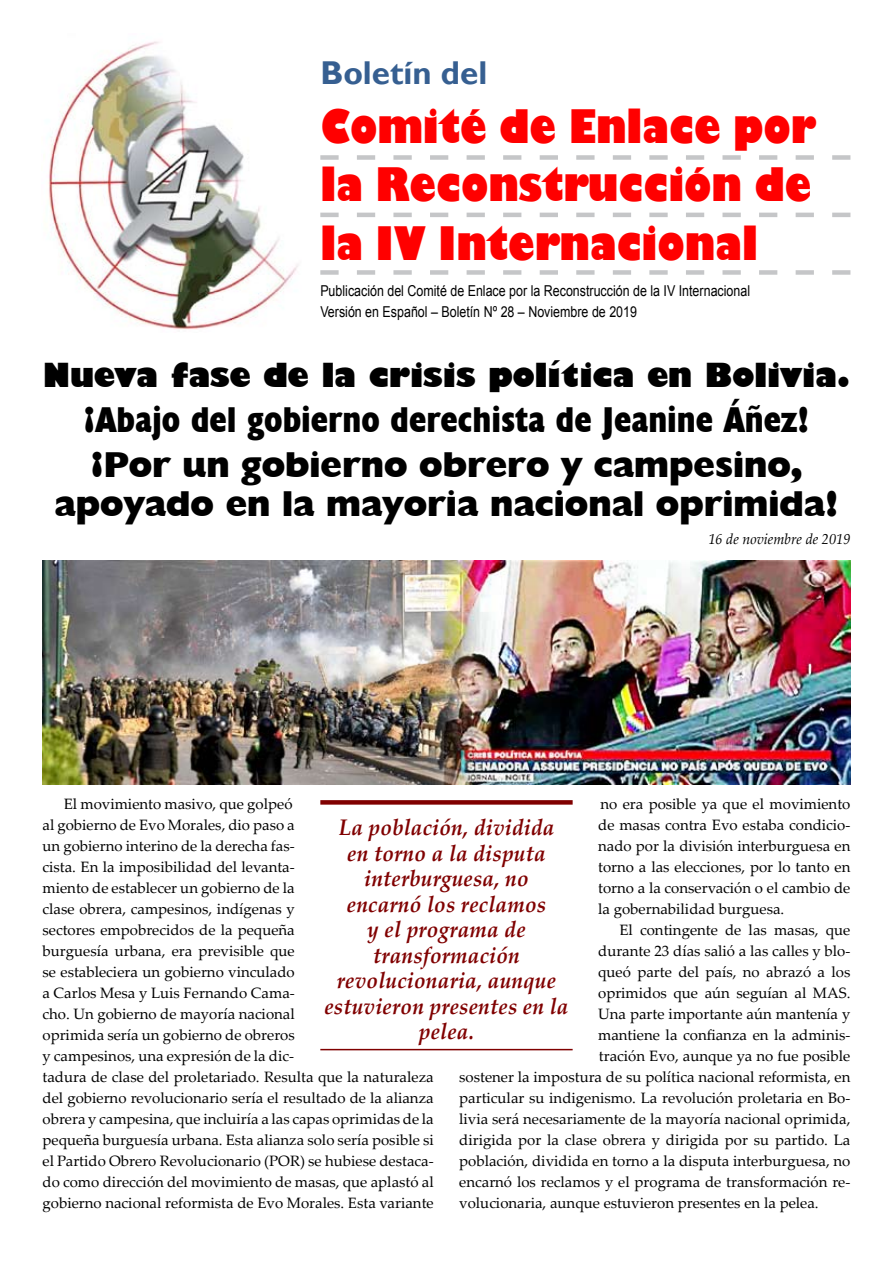
<style>
.page{position:relative;width:893px;height:1263px;background:#fff}
.page>*{position:absolute;margin:0;border:0;box-sizing:border-box;transform-origin:0 0}
.t1{font:800 45px/58.5px "Gill Sans";letter-spacing:-.005em;color:#f00;text-align:justify;scale:.85 1}
.t2{font:800 36px/39px "Humanist 521 BT";color:#000;text-align:center}
.t3{font:700 condensed 36px "Humanist 521 BT Xtra";color:#000}
.t4{font:800 33px "Humanist 521 BT";color:#000;scale:.96 1}
.t5{font:700 33px "Gill Sans";color:#365f91}
.t6{font:italic 700 22.5px/25.5px "Palatino Linotype";letter-spacing:.01em;color:#800000;text-align:center;scale:.93 1}
.t7{font:15px/21px "Palatino Linotype";color:#000}
.t8{font:15px/21px "Arial";color:#000;scale:.83 1}
.t9{font:italic 15px "Palatino Linotype";color:#000;scale:.95 1}
</style>
<div class="page">
<img style="left:43px;top:560px;width:807px;height:224px">
<div style="left:320px;top:800px;width:253px;height:5px;background:#800000"></div>
<hr style="left:320px;top:1049px;width:253px;height:1px;background:#800000">
<img style="left:49px;top:41px;width:249px;height:288px">
<svg style="left:320px;top:155px;width:530px;height:5px"></svg>
<svg style="left:320px;top:213px;width:530px;height:4px"></svg>
<svg style="left:320px;top:270px;width:530px;height:5px"></svg>
<h3 class="t5" style="left:320px;top:53px;width:168px">Boletín del</h3>
<h1 class="t1" style="left:320px;top:100px;width:585px">Comité de Enlace por la Reconstrucción de la IV Internacional</h1>
<p class="t8" style="left:320px;top:280px;width:519px">Publicación del Comité de Enlace por la Reconstrucción de la IV Internacional<br>Versión en Español – Boletín Nº 28 – Noviembre de 2019</p>
<h3 class="t4" style="left:43px;top:354px;width:842px">Nueva fase de la crisis política en Bolivia.</h3>
<h2 class="t3" style="left:84px;top:397px;width:727px">¡Abajo del gobierno derechista de Jeanine Áñez!</h2>
<h2 class="t2" style="left:54px;top:444px;width:786px">¡Por un gobierno obrero y campesino, apoyado en la mayoria nacional oprimida!</h2>
<p class="t9" style="left:708px;top:528px;width:151px">16 de noviembre de 2019</p>
<p class="t7" style="left:43px;top:793px;width:393px;text-indent:21px">El movimiento masivo, que golpeó<br>al gobierno de Evo Morales, dio paso a<br>un gobierno interino de la derecha fas-<br>cista. En la imposibilidad del levanta-<br>miento de establecer un gobierno de la<br>clase obrera, campesinos, indígenas y<br>sectores empobrecidos de la pequeña<br>burguesía urbana, era previsible que<br>se estableciera un gobierno vinculado<br>a Carlos Mesa y Luis Fernando Cama-<br>cho. Un gobierno de mayoría nacional<br>oprimida sería un gobierno de obreros<br>y campesinos, una expresión de la dic-<br>tadura de clase del proletariado. Resulta que la naturaleza del gobierno revolucionario sería el resultado de la alianza obrera y campesina, que incluiría a las capas oprimidas de la pequeña burguesía urbana. Esta alianza solo sería posible si el Partido Obrero Revolucionario (POR) se hubiese destaca&shy;do como dirección del movimiento de masas, que aplastó al gobierno nacional reformista de Evo Morales. Esta variante</p>
<p class="t7" style="left:598px;top:793px;width:254px;text-align:justify">no era posible ya que el movimiento de masas contra Evo estaba condicio&shy;nado por la división interburguesa en torno a las elecciones, por lo tanto en torno a la conservación o el cambio de la gobernabilidad burguesa.</p>
<h3 class="t6" style="left:324px;top:814px;width:264px">La población, dividida<br>en torno a la disputa interburguesa, no encarnó los reclamos<br>y el programa de transformación revolucionaria, aunque estuvieron presentes en la pelea.</h3>
<p class="t7" style="left:619px;top:919px;width:233px">El contingente de las masas, que</p>
<p class="t7" style="left:598px;top:940px;width:254px">durante 23 días salió a las calles y blo-</p>
<p class="t7" style="left:598px;top:961px;width:254px">queó parte del país, no abrazó a los</p>
<p class="t7" style="left:598px;top:982px;width:254px">oprimidos que aún seguían al MAS.</p>
<p class="t7" style="left:598px;top:1003px;width:254px">Una parte importante aún mantenía y</p>
<p class="t7" style="left:598px;top:1024px;width:254px">mantiene la confianza en la adminis-</p>
<p class="t7" style="left:599px;top:1045px;width:253px">tración Evo, aunque ya no fue posible</p>
<p class="t7" style="left:459px;top:1066px;width:393px">sostener la impostura de su política nacional reformista, en</p>
<p class="t7" style="left:459px;top:1087px;width:393px">particular su indigenismo. La revolución proletaria en Bo-</p>
<p class="t7" style="left:459px;top:1108px;width:393px">livia será necesariamente de la mayoría nacional oprimida,</p>
<p class="t7" style="left:459px;top:1129px;width:393px">dirigida por la clase obrera y dirigida por su partido. La</p>
<p class="t7" style="left:459px;top:1150px;width:393px">población, dividida en torno a la disputa interburguesa, no</p>
<p class="t7" style="left:459px;top:1171px;width:393px">encarnó los reclamos y el programa de transformación re-</p>
<p class="t7" style="left:459px;top:1192px;width:361px">volucionaria, aunque estuvieron presentes en la pelea.</p>
</div>
